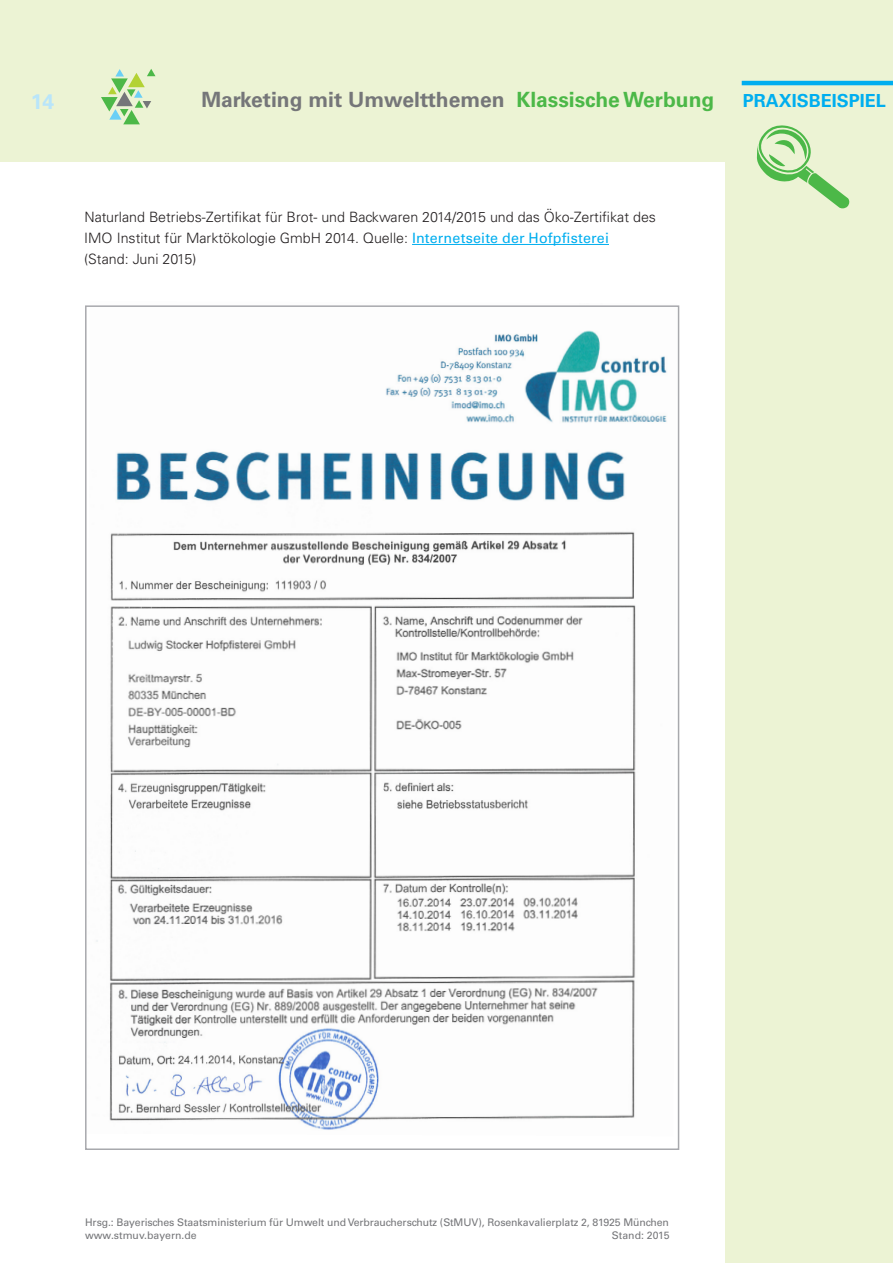
<style>
.page{position:relative;width:893px;height:1263px;background:#ecf3d4}
.page>*{position:absolute;margin:0;border:0;box-sizing:border-box;transform-origin:0 0}
.t1{font:700 21px "Univers LT Std";color:#757679}
.t2{font:700 21px "Univers LT Std";color:#b9e5fa}
.t3{font:700 18px "Univers LT Std";color:#00aeef}
.t4{font:300 14.25px/21px "Univers LT Std";color:#231f20}
.t5{font:10.5px/13.5px "Univers LT Std";letter-spacing:-.01em;color:#757679}
.s1{color:#4cb848}
.s2{font-weight:400;color:#00aeef}
</style>
<div class="page">
<div style="left:0;top:163px;width:724px;height:1100px;background:#fff"></div>
<svg style="left:756px;top:125px;width:93px;height:83px"></svg>
<hr style="left:742px;top:81px;width:151px;height:4px;background:#00aeef">
<svg style="left:101px;top:69px;width:54px;height:55px"></svg>
<img style="left:96px;top:330px;width:571px;height:800px">
<hr style="left:412px;top:244px;width:197px;height:1px;background:#00aeef">
<h1 class="t2" style="left:31px;top:89px;width:25px">14</h1>
<h1 class="t1" style="left:201px;top:87px;width:514px">Marketing mit Umweltthemen <span class="s1">Klassische Werbung</span></h1>
<p class="t3" style="left:743px;top:90px;width:145px">PRAXISBEISPIEL</p>
<p class="t4" style="left:84px;top:206px;width:573px">Naturland Betriebs-Zertifikat für Brot- und Backwaren 2014/2015 und das Öko-Zertifikat des<br>IMO Institut für Marktökologie GmbH 2014. Quelle: <span class="s2">Internetseite der Hofpfisterei </span>(Stand: Juni 2015)</p>
<p class="t5" style="left:85px;top:1215px;width:585px">Hrsg.: Bayerisches Staatsministerium für Umwelt und Verbraucherschutz (StMUV), Rosenkavalierplatz 2, 81925 München www.stmuv.bayern.de</p>
<p class="t5" style="left:612px;top:1229px;width:59px">Stand: 2015</p>
</div>
